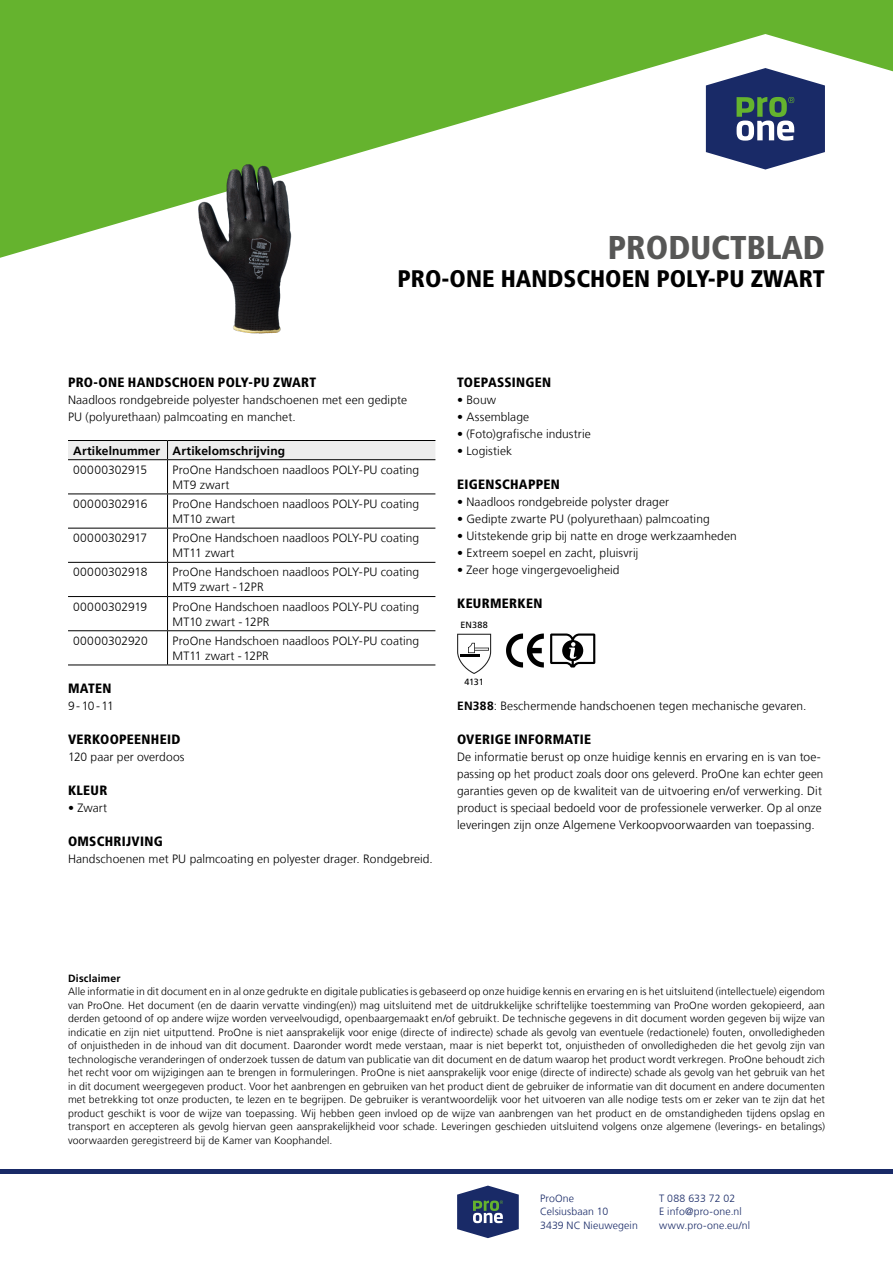
<style>
.page{position:relative;width:893px;height:1263px;background:#fff}
.page>*{position:absolute;margin:0;border:0;box-sizing:border-box;transform-origin:0 0}
.t1{font:900 condensed 33px "Frutiger";color:#575756}
.t2{font:900 condensed 24px "Frutiger";color:#000}
.t3{font:900 condensed 13.5px "Frutiger";letter-spacing:.02em;color:#000}
.t4{font:300 12px/15px "Frutiger LT Com";letter-spacing:.01em;color:#000}
.t5{font:700 12px "Frutiger LT Com";letter-spacing:.015em;color:#000}
.t6{font:300 10.5px/13.5px "Frutiger LT Com";letter-spacing:.01em;color:#000;text-align:justify}
.t7{font:300 10.5px/13.5px "Frutiger LT Com";letter-spacing:.01em;color:#192a67}
.t8{font:700 10.5px "Frutiger LT Com";letter-spacing:.02em;color:#000}
.t9{font:9px "Frutiger LT Com";letter-spacing:.015em;color:#000}
.s1{font-weight:700}
</style>
<div class="page">
<svg style="left:0;top:0;width:893px;height:258px;fill:#65b32e"></svg>
<svg style="left:690px;top:51px;width:151px;height:135px"></svg>
<svg style="left:550px;top:633px;width:45px;height:34px"></svg>
<svg style="left:506px;top:633px;width:38px;height:34px"></svg>
<svg style="left:457px;top:634px;width:34px;height:40px"></svg>
<hr style="left:68px;top:493px;width:100px;height:1px;background:#000">
<hr style="left:168px;top:493px;width:267px;height:1px;background:#000">
<hr style="left:68px;top:528px;width:100px;height:1px;background:#000">
<hr style="left:168px;top:528px;width:267px;height:1px;background:#000">
<hr style="left:68px;top:562px;width:100px;height:1px;background:#000">
<hr style="left:168px;top:562px;width:267px;height:1px;background:#000">
<hr style="left:68px;top:596px;width:100px;height:1px;background:#000">
<hr style="left:168px;top:596px;width:267px;height:1px;background:#000">
<hr style="left:68px;top:630px;width:100px;height:1px;background:#000">
<hr style="left:168px;top:630px;width:267px;height:1px;background:#000">
<hr style="left:68px;top:665px;width:100px;height:1px;background:#000">
<hr style="left:168px;top:665px;width:267px;height:1px;background:#000">
<svg style="left:68px;top:440px;width:367px;height:20px;background:#d7d7d7"></svg>
<hr style="left:167px;top:460px;width:1px;height:33px;background:#000">
<hr style="left:167px;top:494px;width:1px;height:34px;background:#000">
<hr style="left:167px;top:528px;width:1px;height:34px;background:#000">
<hr style="left:167px;top:563px;width:1px;height:33px;background:#000">
<hr style="left:167px;top:597px;width:1px;height:33px;background:#000">
<hr style="left:167px;top:631px;width:1px;height:34px;background:#000">
<div style="left:0;top:1169px;width:893px;height:5px;background:#192a67"></div>
<svg style="left:457px;top:1185px;width:62px;height:53px"></svg>
<img style="left:172px;top:149px;width:160px;height:185px">
<h1 class="t1" style="left:608px;top:227px;width:218px">PRODUCTBLAD</h1>
<h2 class="t2" style="left:398px;top:264px;width:429px">PRO-ONE HANDSCHOEN POLY-PU ZWART</h2>
<p class="t3" style="left:68px;top:374px;width:250px">PRO-ONE HANDSCHOEN POLY-PU ZWART</p>
<p class="t4" style="left:68px;top:391px;width:340px;line-height:17px">Naadloos rondgebreide polyester handschoenen met een gedipte<br>PU (polyurethaan) palmcoating en manchet.</p>
<p class="t5" style="left:73px;top:443px;width:213px">Artikelnummer Artikelomschrijving</p>
<p class="t4" style="left:73px;top:462px;width:76px">00000302915</p>
<p class="t4" style="left:173px;top:462px;width:248px">ProOne Handschoen naadloos POLY-PU coating<br>MT9 zwart</p>
<p class="t4" style="left:73px;top:496px;width:76px">00000302916</p>
<p class="t4" style="left:173px;top:496px;width:248px">ProOne Handschoen naadloos POLY-PU coating<br>MT10 zwart</p>
<p class="t4" style="left:73px;top:531px;width:76px">00000302917</p>
<p class="t4" style="left:173px;top:531px;width:248px">ProOne Handschoen naadloos POLY-PU coating<br>MT11 zwart</p>
<p class="t4" style="left:73px;top:565px;width:76px">00000302918</p>
<p class="t4" style="left:173px;top:565px;width:248px">ProOne Handschoen naadloos POLY-PU coating<br>MT9 zwart -12PR</p>
<p class="t4" style="left:73px;top:599px;width:76px">00000302919</p>
<p class="t4" style="left:173px;top:599px;width:248px">ProOne Handschoen naadloos POLY-PU coating<br>MT10 zwart -12PR</p>
<p class="t4" style="left:73px;top:633px;width:76px">00000302920</p>
<p class="t4" style="left:173px;top:633px;width:248px">ProOne Handschoen naadloos POLY-PU coating<br>MT11 zwart -12PR</p>
<p class="t3" style="left:68px;top:680px;width:45px">MATEN</p>
<p class="t4" style="left:68px;top:699px;width:47px">9-10-11</p>
<p class="t3" style="left:68px;top:731px;width:114px">VERKOOPEENHEID</p>
<p class="t4" style="left:68px;top:750px;width:118px">120 paar per overdoos</p>
<p class="t3" style="left:68px;top:782px;width:41px">KLEUR</p>
<p class="t4" style="left:68px;top:801px;width:41px">• Zwart</p>
<p class="t3" style="left:68px;top:833px;width:96px">OMSCHRIJVING</p>
<p class="t4" style="left:68px;top:852px;width:366px">Handschoenen met PU palmcoating en polyester drager. Rondgebreid.</p>
<p class="t3" style="left:457px;top:374px;width:95px">TOEPASSINGEN</p>
<p class="t4" style="left:457px;top:392px;width:41px">• Bouw</p>
<p class="t4" style="left:457px;top:409px;width:74px">• Assemblage</p>
<p class="t4" style="left:457px;top:426px;width:135px">• (Foto)grafische industrie</p>
<p class="t4" style="left:457px;top:443px;width:56px">• Logistiek</p>
<p class="t3" style="left:457px;top:476px;width:104px">EIGENSCHAPPEN</p>
<p class="t4" style="left:457px;top:494px;width:214px">• Naadloos rondgebreide polyster drager</p>
<p class="t4" style="left:457px;top:511px;width:254px">• Gedipte zwarte PU (polyurethaan) palmcoating</p>
<p class="t4" style="left:457px;top:528px;width:281px">• Uitstekende grip bij natte en droge werkzaamheden</p>
<p class="t4" style="left:457px;top:545px;width:183px">• Extreem soepel en zacht, pluisvrij</p>
<p class="t4" style="left:457px;top:562px;width:164px">• Zeer hoge vingergevoeligheid</p>
<p class="t3" style="left:457px;top:595px;width:87px">KEURMERKEN</p>
<p class="t9" style="left:460px;top:619px;width:29px">EN388</p>
<p class="t9" style="left:464px;top:676px;width:21px">4131</p>
<p class="t4" style="left:457px;top:699px;width:351px"><span class="s1">EN388</span>: Beschermende handschoenen tegen mechanische gevaren.</p>
<p class="t3" style="left:457px;top:731px;width:136px">OVERIGE INFORMATIE</p>
<p class="t4" style="left:457px;top:749px;width:368px;line-height:17px">De informatie berust op onze huidige kennis en ervaring en is van toe&shy;passing op het product zoals door ons geleverd. ProOne kan echter geen garanties geven op de kwaliteit van de uitvoering en/of verwerking. Dit product is speciaal bedoeld voor de professionele verwerker. Op al onze leveringen zijn onze Algemene Verkoopvoorwaarden van toepassing.</p>
<p class="t8" style="left:68px;top:972px;width:54px">Disclaimer</p>
<p class="t6" style="left:68px;top:985px;width:758px">Alle informatie in dit document en in al onze gedrukte en digitale publicaties is gebaseerd op onze huidige kennis en ervaring en is het uitsluitend (intellectuele) eigendom van ProOne. Het document (en de daarin vervatte vinding(en)) mag uitsluitend met de uitdrukkelijke schriftelijke toestemming van ProOne worden gekopieerd, aan derden getoond of op andere wijze worden verveelvoudigd, openbaargemaakt en/of gebruikt. De technische gegevens in dit document worden gegeven bij wijze van indicatie en zijn niet uitputtend. ProOne is niet aansprakelijk voor enige (directe of indirecte) schade als gevolg van eventuele (redactionele) fouten, onvolledigheden of onjuistheden in de inhoud van dit document. Daaronder wordt mede verstaan, maar is niet beperkt tot, onjuistheden of onvolledigheden die het gevolg zijn van technologische veranderingen of onderzoek tussen de datum van publicatie van dit document en de datum waarop het product wordt verkregen. ProOne behoudt zich het recht voor om wijzigingen aan te brengen in formuleringen. ProOne is niet aansprakelijk voor enige (directe of indirecte) schade als gevolg van het gebruik van het in dit document weergegeven product. Voor het aanbrengen en gebruiken van het product dient de gebruiker de informatie van dit document en andere documenten met betrekking tot onze producten, te lezen en te begrijpen. De gebruiker is verantwoordelijk voor het uitvoeren van alle nodige tests om er zeker van te zijn dat het product geschikt is voor de wijze van toepassing. Wij hebben geen invloed op de wijze van aanbrengen van het product en de omstandigheden tijdens opslag en transport en accepteren als gevolg hiervan geen aansprakelijkheid voor schade. Leveringen geschieden uitsluitend volgens onze algemene (leverings- en betalings) voorwaarden geregistreerd bij de Kamer van Koophandel.</p>
<p class="t7" style="left:540px;top:1192px;width:99px">ProOne<br>Celsiusbaan 10<br>3439 NC Nieuwegein</p>
<p class="t7" style="left:659px;top:1192px;width:93px">T 088 633 72 02<br>E info@pro-one.nl www.pro-one.eu/nl</p>
</div>
